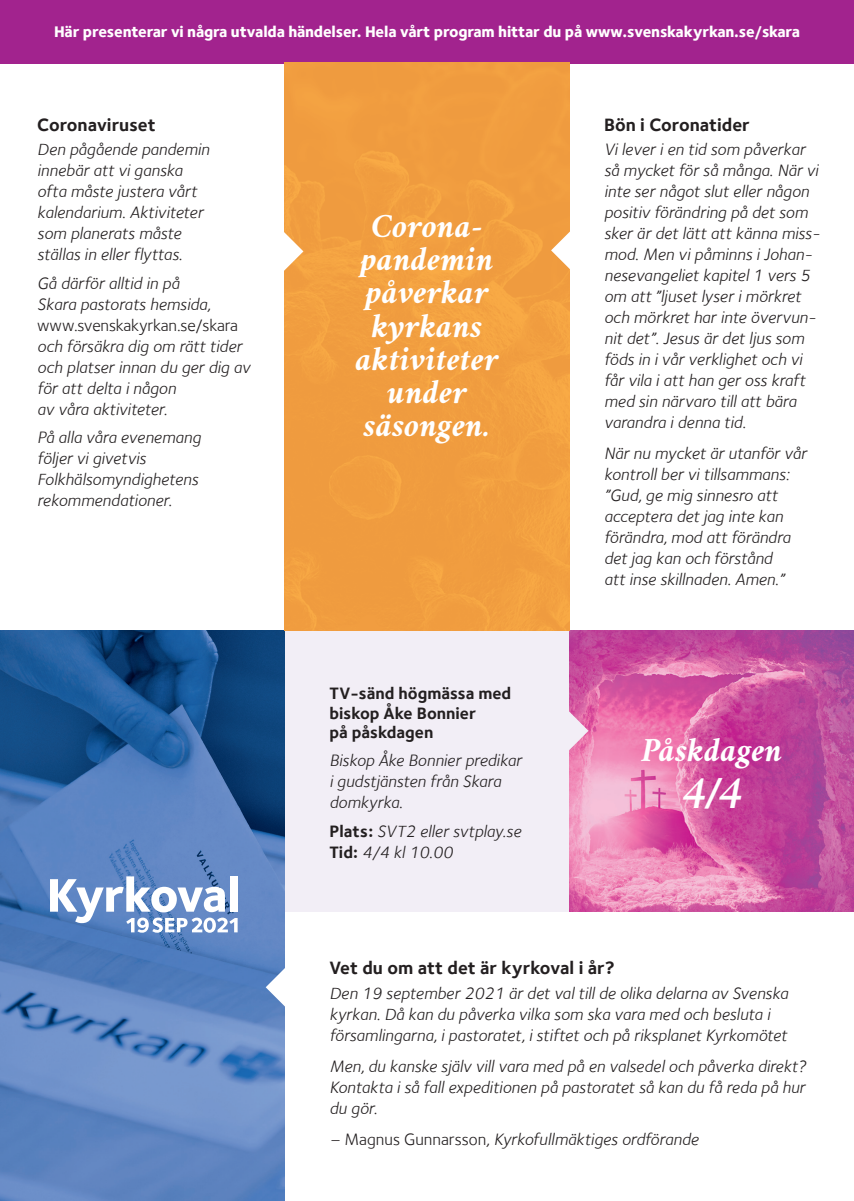
<style>
.page{position:relative;width:854px;height:1201px;background:#fff}
.page>*{position:absolute;margin:0;border:0;box-sizing:border-box;transform-origin:0 0}
.t1{font:italic 700 42px "Sabon LT Std";color:#fff}
.t2{font:italic 700 34.12px/33.2px "Crimson Svk 2.0";color:#fff;text-align:center}
.t3{font:700 18.38px "Foundry Sterling";color:#231f20}
.t4{font:italic 16.97px/21px "Foundry Sterling";color:#231f20}
.t5{font:700 16.97px/19.2px "Foundry Sterling";color:#231f20}
.t6{font:16.97px "Foundry Sterling";letter-spacing:-.01em;color:#231f20}
.t7{font:800 15.75px "Foundry Sterling";letter-spacing:-.01em;color:#fff}
.s1{font-weight:700;font-style:normal}
.s2{font-style:normal}
</style>
<div class="page">
<div style="left:283px;top:631px;width:286px;height:281px;background:#f2eef6"></div>
<div style="left:0;top:0;width:853px;height:63px;background:#a2238e"></div>
<img style="left:569px;top:631px;width:284px;height:281px">
<img style="left:0;top:631px;width:285px;height:569px">
<svg style="left:265px;top:967px;width:20px;height:40px"></svg>
<svg style="left:569px;top:710px;width:19px;height:41px"></svg>
<div style="left:284px;top:63px;width:285px;height:568px;background:#f19d3f"></div>
<svg style="left:551px;top:230px;width:19px;height:41px"></svg>
<svg style="left:284px;top:231px;width:19px;height:41px"></svg>
<svg style="left:50px;top:876px;width:187px;height:56px"></svg>
<div style="left:230px;top:876px;width:7px;height:35px;background:#fff"></div>
<p class="t7" style="left:54px;top:22px;width:747px">Här presenterar vi några utvalda händelser. Hela vårt program hittar du på www.svenskakyrkan.se/skara</p>
<p class="t3" style="left:37px;top:114px;width:120px">Coronaviruset</p>
<p class="t4" style="left:37px;top:139px;width:174px">Den pågående pandemin innebär att vi ganska ofta måste justera vårt kalendarium. Aktiviteter som planerats måste ställas in eller flyttas.</p>
<p class="t4" style="left:37px;top:272px;width:175px">Gå därför alltid in på<br>Skara pastorats hemsida,</p>
<p class="t6" style="left:37px;top:315px;width:202px">www.svenskakyrkan.se/skara</p>
<p class="t4" style="left:37px;top:335px;width:214px">och försäkra dig om rätt tider och platser innan du ger dig av för att delta i någon<br>av våra aktiviteter.</p>
<p class="t4" style="left:37px;top:427px;width:165px">På alla våra evenemang följer vi givetvis<br>Folkhälsomyndighetens rekommendationer.</p>
<h2 class="t2" style="left:355px;top:207px;width:144px">Corona&shy;pandemin påverkar kyrkans aktiviteter under säsongen.</h2>
<p class="t5" style="left:329px;top:684px;width:183px">TV-sänd högmässa med biskop Åke Bonnier<br>på påskdagen</p>
<p class="t4" style="left:329px;top:750px;width:194px">Biskop Åke Bonnier predikar i gudstjänsten från Skara domkyrka.</p>
<p class="t4" style="left:329px;top:820px;width:193px"><span class="s1">Plats:</span> SVT2 eller svtplay.se<br><span class="s1">Tid:</span> 4/4 kl 10.00</p>
<p class="t3" style="left:604px;top:114px;width:147px">Bön i Coronatider</p>
<p class="t4" style="left:604px;top:139px;width:217px">Vi lever i en tid som påverkar så mycket för så många. När vi inte ser något slut eller någon positiv förändring på det som sker är det lätt att känna miss&shy;mod. Men vi påminns i Johan&shy;nesevangeliet kapitel 1 vers 5 om att ”ljuset lyser i mörkret och mörkret har inte övervun&shy;nit det”. Jesus är det ljus som föds in i vår verklighet och vi får vila i att han ger oss kraft med sin närvaro till att bära varandra i denna tid.</p>
<p class="t4" style="left:604px;top:443px;width:204px">När nu mycket är utanför vår kontroll ber vi tillsammans: ”Gud, ge mig sinnesro att acceptera det jag inte kan förändra, mod att förändra det jag kan och förstånd<br>att inse skillnaden. Amen.”</p>
<h2 class="t2" style="left:641px;top:731px;width:142px">Påskdagen</h2>
<h1 class="t1" style="left:681px;top:768px;width:61px">4/4</h1>
<p class="t3" style="left:329px;top:957px;width:286px">Vet du om att det är kyrkoval i år?</p>
<p class="t4" style="left:329px;top:982px;width:460px">Den 19 september 2021 är det val till de olika delarna av Svenska kyrkan. Då kan du påverka vilka som ska vara med och besluta i församlingarna, i pastoratet, i stiftet och på riksplanet Kyrkomötet</p>
<p class="t4" style="left:329px;top:1055px;width:478px;text-align:justify">Men, du kanske själv vill vara med på en valsedel och påverka direkt?<br>Kontakta i så fall expeditionen på pastoratet så kan du få reda på hur du gör.</p>
<p class="t4" style="left:329px;top:1128px;width:370px">– <span class="s2">Magnus Gunnarsson</span>, Kyrkofullmäktiges ordförande</p>
</div>
